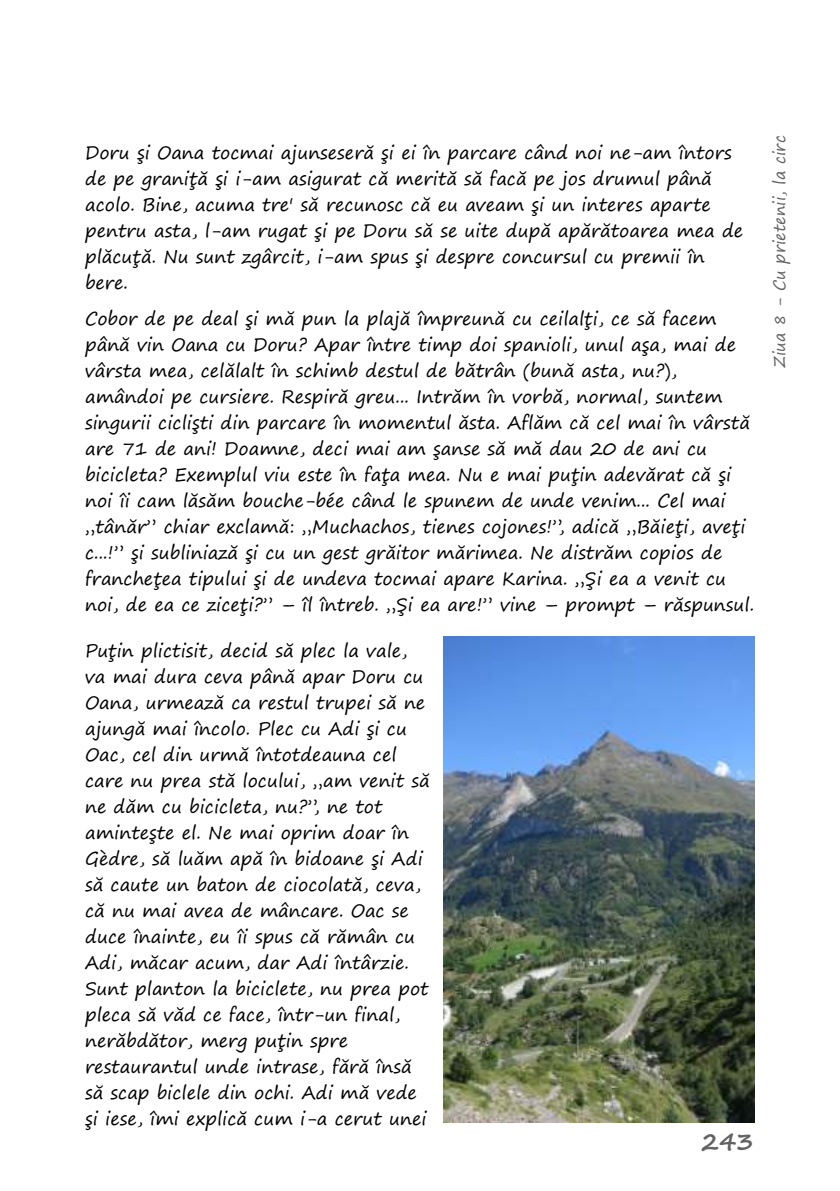
<style>
.page{position:relative;width:840px;height:1191px;background:#fff}
.page>*{position:absolute;margin:0;border:0;box-sizing:border-box;transform-origin:0 0}
.t1{font:700 24px "Segoe Print";color:#626262}
.t2{font:18px/26px "Segoe Print";color:#000}
.t3{font:16px "Segoe Print";color:#626262}
</style>
<div class="page">
<img style="left:443px;top:637px;width:311px;height:486px">
<p class="t2" style="left:85px;top:141px;width:659px">Doru şi Oana tocmai ajunseseră şi ei în parcare când noi ne-am întors de pe graniţă şi i-am asigurat că merită să facă pe jos drumul până acolo. Bine, acuma tre' să recunosc că eu aveam şi un interes aparte pentru asta, l-am rugat şi pe Doru să se uite după apărătoarea mea de plăcuţă. Nu sunt zgârcit, i-am spus şi despre concursul cu premii în bere.</p>
<p class="t2" style="left:85px;top:307px;width:670px">Cobor de pe deal şi mă pun la plajă împreună cu ceilalţi, ce să facem până vin Oana cu Doru? Apar între timp doi spanioli, unul aşa, mai de vârsta mea, celălalt în schimb destul de bătrân (bună asta, nu?), amândoi pe cursiere. Respiră greu... Intrăm în vorbă, normal, suntem singurii ciclişti din parcare în momentul ăsta. Aflăm că cel mai în vârstă are 71 de ani! Doamne, deci mai am şanse să mă dau 20 de ani cu bicicleta? Exemplul viu este în faţa mea. Nu e mai puţin adevărat că şi noi îi cam lăsăm bouche-bée când le spunem de unde venim... Cel mai „tânăr” chiar exclamă: „Muchachos, tienes cojones!”, adică „Băieţi, aveţi c...!” şi subliniază şi cu un gest grăitor mărimea. Ne distrăm copios de francheţea tipului şi de undeva tocmai apare Karina. „Şi ea a venit cu noi, de ea ce ziceţi?” – îl întreb. „Şi ea are!” vine – prompt – răspunsul.</p>
<p class="t2" style="left:85px;top:639px;width:346px">Puţin plictisit, decid să plec la vale, va mai dura ceva până apar Doru cu Oana, urmează ca restul trupei să ne ajungă mai încolo. Plec cu Adi şi cu Oac, cel din urmă întotdeauna cel care nu prea stă locului, „am venit să ne dăm cu bicicleta, nu?”, ne tot aminteşte el. Ne mai oprim doar în Gèdre, să luăm apă în bidoane şi Adi să caute un baton de ciocolată, ceva, că nu mai avea de mâncare. Oac se duce înainte, eu îi spus că rămân cu Adi, măcar acum, dar Adi întârzie.<br>Sunt planton la biciclete, nu prea pot pleca să văd ce face, într-un final, nerăbdător, merg puţin spre restaurantul unde intrase, fără însă să scap biclele din ochi. Adi mă vede şi iese, îmi explică cum i-a cerut unei</p>
<h1 class="t1" style="left:700px;top:1130px;width:54px">243</h1>
<p class="t3" style="left:771px;top:368px;width:234px;rotate:-90deg">Ziua 8 - Cu prietenii, la circ</p>
</div>
